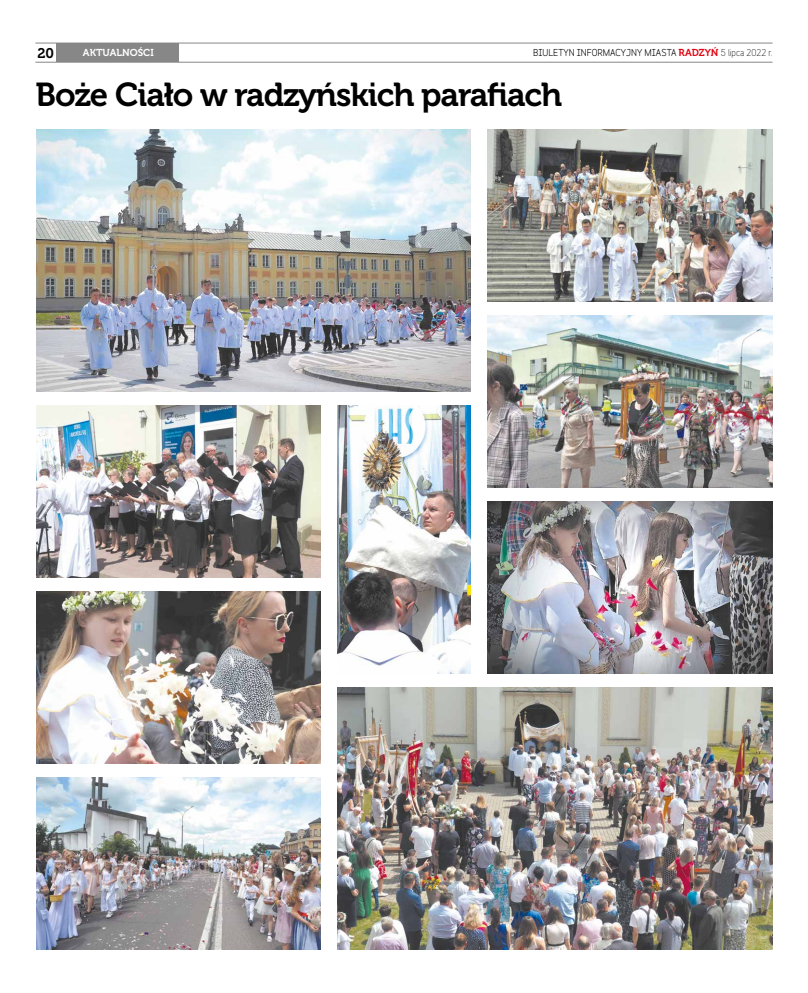
<style>
.page{position:relative;width:808px;height:993px;background:#fff}
.page>*{position:absolute;margin:0;border:0;box-sizing:border-box;transform-origin:0 0}
.t1{font:33px "Museo 700";letter-spacing:-.03em;color:#000}
.t2{font:14px "Museo 700";color:#000}
.t3{font:10px "Museo 700";color:#fff}
.t4{font:700 9px "Variable";color:#000}
.s1{font-family:"Museo 700";font-weight:400;font-size:10px;color:#e30613}
.s2{font-weight:400}
</style>
<div class="page">
<div style="left:56px;top:43px;width:123px;height:19px;background:#878787"></div>
<hr style="left:35px;top:43px;width:737px;height:1px;background:#878787">
<hr style="left:35px;top:62px;width:737px;height:1px;background:#878787">
<img style="left:36px;top:129px;width:435px;height:262px">
<img style="left:338px;top:687px;width:434px;height:262px">
<img style="left:488px;top:129px;width:284px;height:172px">
<img style="left:36px;top:405px;width:285px;height:172px">
<img style="left:338px;top:405px;width:133px;height:268px">
<img style="left:488px;top:315px;width:284px;height:172px">
<img style="left:36px;top:591px;width:285px;height:172px">
<img style="left:488px;top:501px;width:284px;height:172px">
<img style="left:36px;top:777px;width:285px;height:172px">
<h2 class="t2" style="left:37px;top:45px;width:18px">20</h2>
<p class="t4" style="left:533px;top:45px;width:241px">BIULETYN INFORMACYJNY MIASTA <span class="s1">RADZYŃ</span> <span class="s2">5 lipca 2022 r.</span></p>
<h1 class="t1" style="left:35px;top:76px;width:528px">Boże Ciało w radzyńskich parafiach</h1>
<p class="t3" style="left:83px;top:47px;width:72px">AKTUALNOŚCI</p>
</div>
